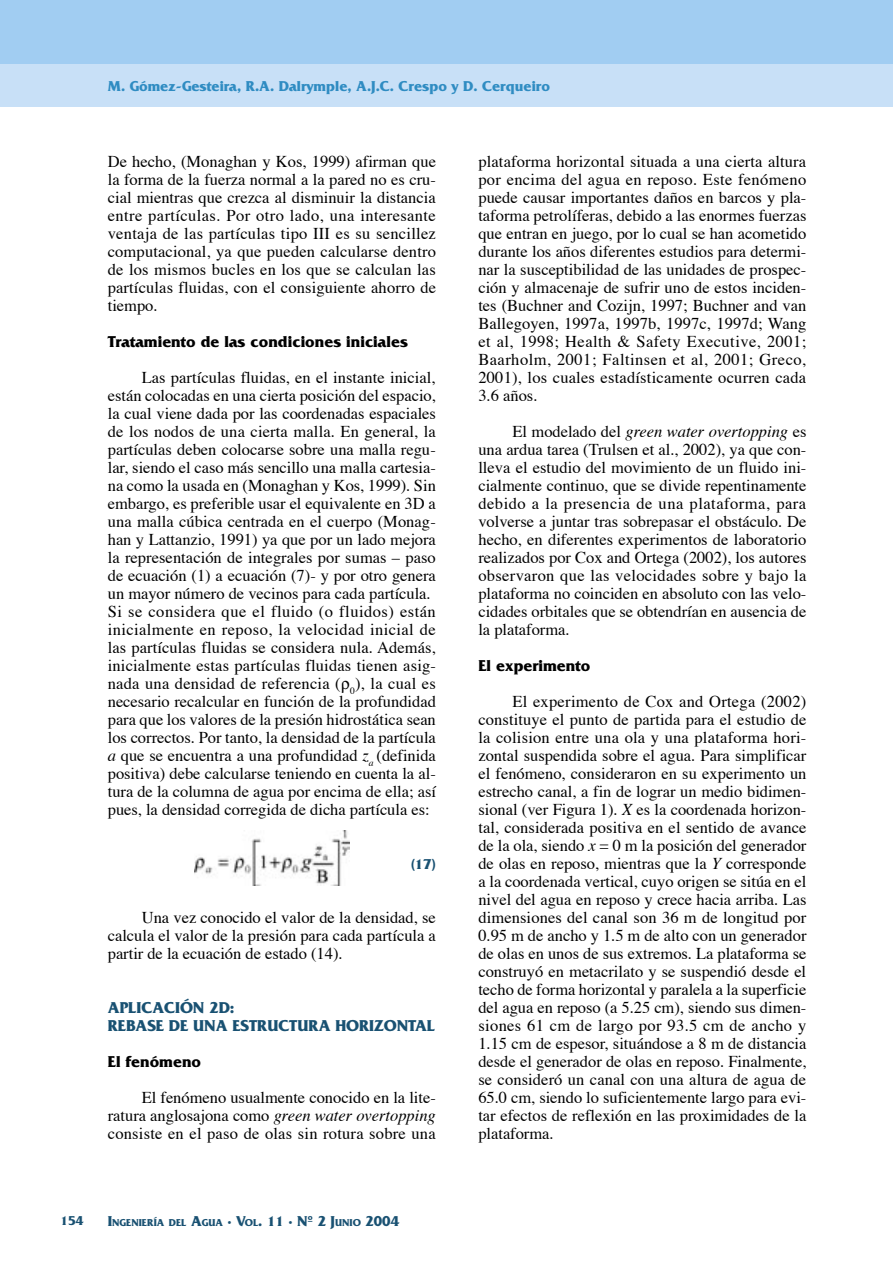
<style>
.page{position:relative;width:893px;height:1263px;background:#fff}
.page>*{position:absolute;margin:0;border:0;box-sizing:border-box;transform-origin:0 0}
.t1{font:16.5px/18px "Times";color:#000;text-align:justify}
.t2{font:700 16.5px "Friz Quadrata";color:#000}
.t3{font:700 16.5px/18px "Friz Quadrata";letter-spacing:-.005em;color:#195172}
.t4{font:700 15px "Friz Quadrata";color:#2f8cc2}
.t5{font:700 15px "Friz Quadrata";color:#195172}
.t6{font:700 13.5px "Friz Quadrata";color:#195172}
.t7{font:700 10.5px "Friz Quadrata";color:#195172}
.s1{font-style:italic}
.s2{font-size:15px}
</style>
<div class="page">
<div style="left:0;top:0;width:893px;height:106px;background:#c8e0f7"></div>
<div style="left:0;top:0;width:893px;height:64px;background:#a1cdf2"></div>
<img style="left:194px;top:831px;width:156px;height:54px">
<p class="t4" style="left:108px;top:78px;width:444px">M. Gómez-Gesteira, R.A. Dalrymple, A.J.C. Crespo y D. Cerqueiro</p>
<p class="t1" style="left:108px;top:153px;width:330px">De hecho, (Monaghan y Kos, 1999) afirman que la forma de la fuerza normal a la pared no es cru&shy;cial mientras que crezca al disminuir la distancia entre partículas. Por otro lado, una interesante ventaja de las partículas tipo III es su sencillez computacional, ya que pueden calcularse dentro de los mismos bucles en los que se calculan las partículas fluidas, con el consiguiente ahorro de tiempo.</p>
<p class="t2" style="left:108px;top:332px;width:302px">Tratamiento de las condiciones iniciales</p>
<p class="t1" style="left:108px;top:369px;width:330px;text-align:left;text-indent:34px">Las partículas fluidas, en el instante inicial, están colocadas en una cierta posición del espacio, la cual viene dada por las coordenadas espaciales de los nodos de una cierta malla. En general, la partículas deben colocarse sobre una malla regu&shy;lar, siendo el caso más sencillo una malla cartesia&shy;na como la usada en (Monaghan y Kos, 1999). Sin embargo, es preferible usar el equivalente en 3D a una malla cúbica centrada en el cuerpo (Monag&shy;han y Lattanzio, 1991) ya que por un lado mejora la representación de integrales por sumas – paso de ecuación (1) a ecuación (7)- y por otro genera un mayor número de vecinos para cada partícula.<br>Si se considera que el fluido (o fluidos) están inicialmente en reposo, la velocidad inicial de las partículas fluidas se considera nula. Además, inicialmente estas partículas fluidas tienen asig&shy;nada una densidad de referencia ( <sub>0</sub>), la cual es necesario recalcular en función de la profundidad para que los valores de la presión hidrostática sean los correctos. Por tanto, la densidad de la partícula <span class="s1">a</span> que se encuentra a una profundidad <span class="s1">z</span><sub>a</sub> (definida positiva) debe calcularse teniendo en cuenta la al&shy;tura de la columna de agua por encima de ella; así pues, la densidad corregida de dicha partícula es:</p>
<p class="t5" style="left:411px;top:856px;width:27px">(17)</p>
<p class="t1" style="left:108px;top:909px;width:330px;text-indent:34px">Una vez conocido el valor de la densidad, se calcula el valor de la presión para cada partícula a partir de la ecuación de estado (14).</p>
<p class="t3" style="left:108px;top:998px;width:329px">APLICACIÓN 2D:<br>REBASE DE UNA ESTRUCTURA HORIZONTAL</p>
<p class="t2" style="left:108px;top:1052px;width:95px">El fenómeno</p>
<p class="t1" style="left:108px;top:1089px;width:330px;text-indent:34px">El fenómeno usualmente conocido en la lite&shy;ratura anglosajona como <span class="s1">green water overtopping </span>consiste en el paso de olas sin rotura sobre una</p>
<p class="t6" style="left:61px;top:1213px;width:24px">154</p>
<p class="t7" style="left:108px;top:1216px;width:293px"><span class="s2">I</span>NGENIERÍA DEL <span class="s2">A</span>GUA <span class="s2">· V</span>OL<span class="s2">. 11 · Nº 2 J</span>UNIO <span class="s2">2004</span></p>
<p class="t1" style="left:478px;top:153px;width:330px">plataforma horizontal situada a una cierta altura por encima del agua en reposo. Este fenómeno puede causar importantes daños en barcos y pla&shy;taforma petrolíferas, debido a las enormes fuerzas que entran en juego, por lo cual se han acometido durante los años diferentes estudios para determi&shy;nar la susceptibilidad de las unidades de prospec&shy;ción y almacenaje de sufrir uno de estos inciden&shy;tes (Buchner and Cozijn, 1997; Buchner and van Ballegoyen, 1997a, 1997b, 1997c, 1997d; Wang et al, 1998; Health &amp; Safety Executive, 2001; Baarholm, 2001; Faltinsen et al, 2001; Greco, 2001), los cuales estadísticamente ocurren cada 3.6 años.</p>
<p class="t1" style="left:478px;top:423px;width:330px;text-indent:34px">El modelado del <span class="s1">green water overtopping</span> es una ardua tarea (Trulsen et al., 2002), ya que con&shy;lleva el estudio del movimiento de un fluido ini&shy;cialmente continuo, que se divide repentinamente debido a la presencia de una plataforma, para volverse a juntar tras sobrepasar el obstáculo. De hecho, en diferentes experimentos de laboratorio realizados por Cox and Ortega (2002), los autores observaron que las velocidades sobre y bajo la plataforma no coinciden en absoluto con las velo&shy;cidades orbitales que se obtendrían en ausencia de la plataforma.</p>
<p class="t2" style="left:478px;top:656px;width:113px">El experimento</p>
<p class="t1" style="left:478px;top:693px;width:330px;text-indent:34px">El experimento de Cox and Ortega (2002) constituye el punto de partida para el estudio de la colision entre una ola y una plataforma hori&shy;zontal suspendida sobre el agua. Para simplificar el fenómeno, consideraron en su experimento un estrecho canal, a fin de lograr un medio bidimen&shy;sional (ver Figura 1). <span class="s1">X</span> es la coordenada horizon&shy;tal, considerada positiva en el sentido de avance de la ola, siendo <span class="s1">x</span> = 0 m la posición del generador de olas en reposo, mientras que la <span class="s1">Y</span> corresponde a la coordenada vertical, cuyo origen se sitúa en el nivel del agua en reposo y crece hacia arriba. Las dimensiones del canal son 36 m de longitud por 0.95 m de ancho y 1.5 m de alto con un generador de olas en unos de sus extremos. La plataforma se construyó en metacrilato y se suspendió desde el techo de forma horizontal y paralela a la superficie del agua en reposo (a 5.25 cm), siendo sus dimen&shy;siones 61 cm de largo por 93.5 cm de ancho y 1.15 cm de espesor, situándose a 8 m de distancia desde el generador de olas en reposo. Finalmente, se consideró un canal con una altura de agua de 65.0 cm, siendo lo suficientemente largo para evi&shy;tar efectos de reflexión en las proximidades de la plataforma.</p>
</div>
